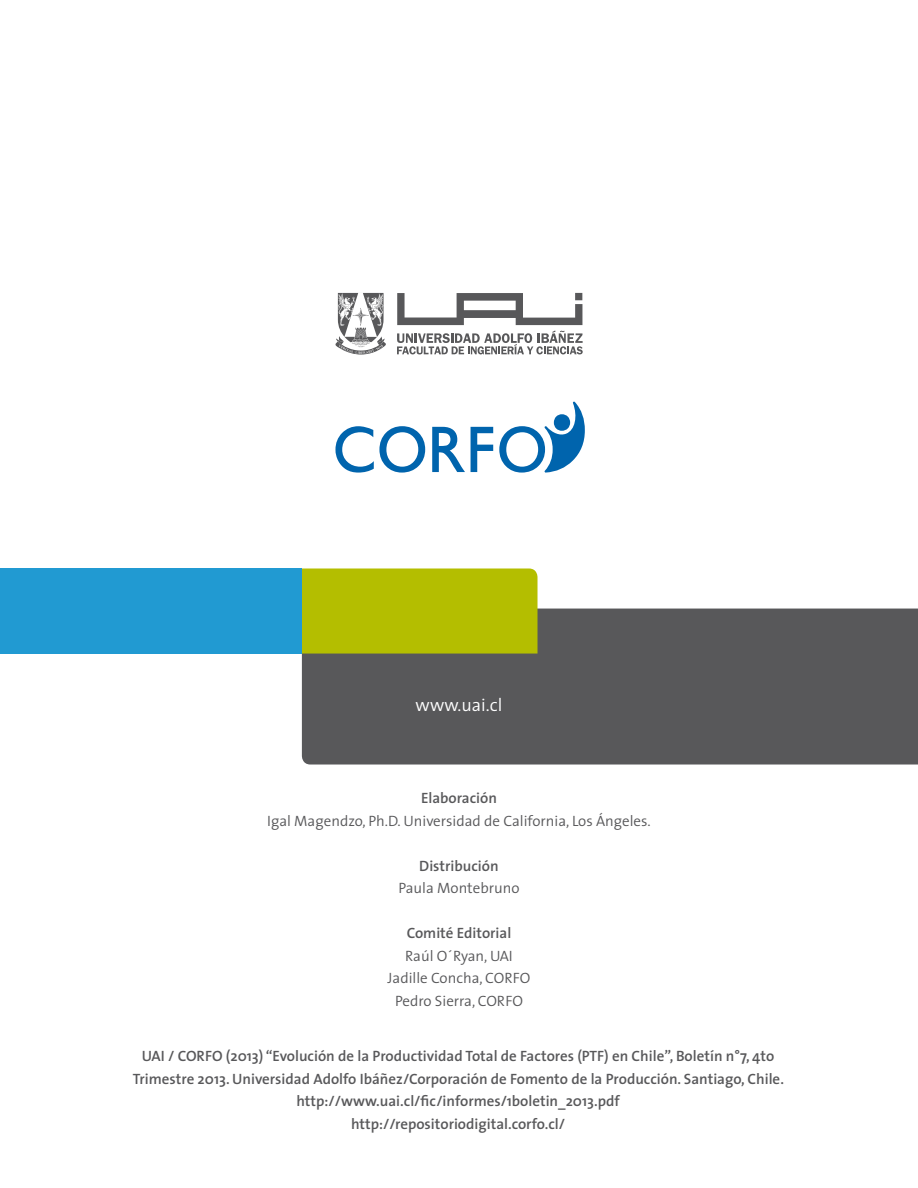
<style>
.page{position:relative;width:918px;height:1188px;background:#fff}
.page>*{position:absolute;margin:0;border:0;box-sizing:border-box;transform-origin:0 0}
.t1{font:300 18px "The Sans";color:#fff}
.t2{font:600 15px/22.5px "The Sans";color:#58585a;text-align:center}
.t3{font:300 15px/22.5px "The Sans";color:#58585a;text-align:center}
</style>
<div class="page">
<div style="left:302px;top:609px;width:616px;height:156px;background:#58585a"></div>
<div style="left:302px;top:568px;width:236px;height:86px;background:#b4be00"></div>
<div style="left:0;top:568px;width:302px;height:86px;background:#219ad2"></div>
<svg style="left:335px;top:293px;width:51px;height:62px"></svg>
<svg style="left:397px;top:293px;width:186px;height:61px"></svg>
<svg style="left:432px;top:427px;width:33px;height:45px"></svg>
<svg style="left:471px;top:427px;width:22px;height:45px"></svg>
<svg style="left:335px;top:426px;width:90px;height:47px"></svg>
<svg style="left:499px;top:402px;width:86px;height:71px"></svg>
<p class="t1" style="left:416px;top:690px;width:88px">www.uai.cl</p>
<p class="t2" style="left:421px;top:786px;width:77px">Elaboración</p>
<p class="t3" style="left:267px;top:809px;width:385px">Igal Magendzo, Ph.D. Universidad de California, Los Ángeles.</p>
<p class="t2" style="left:419px;top:854px;width:81px">Distribución</p>
<p class="t3" style="left:399px;top:876px;width:122px">Paula Montebruno</p>
<p class="t2" style="left:407px;top:921px;width:106px">Comité Editorial</p>
<p class="t3" style="left:388px;top:944px;width:144px">Raúl O´Ryan, UAI<br>Jadille Concha, CORFO<br>Pedro Sierra, CORFO</p>
<p class="t2" style="left:133px;top:1044px;width:653px">UAI / CORFO (2013) “Evolución de la Productividad Total de Factores (PTF) en Chile”, Boletín n°7, 4to Trimestre 2013. Universidad Adolfo Ibáñez/Corporación de Fomento de la Producción. Santiago, Chile. http://www.uai.cl/fic/informes/1boletin_2013.pdf<br>http://repositoriodigital.corfo.cl/</p>
</div>
